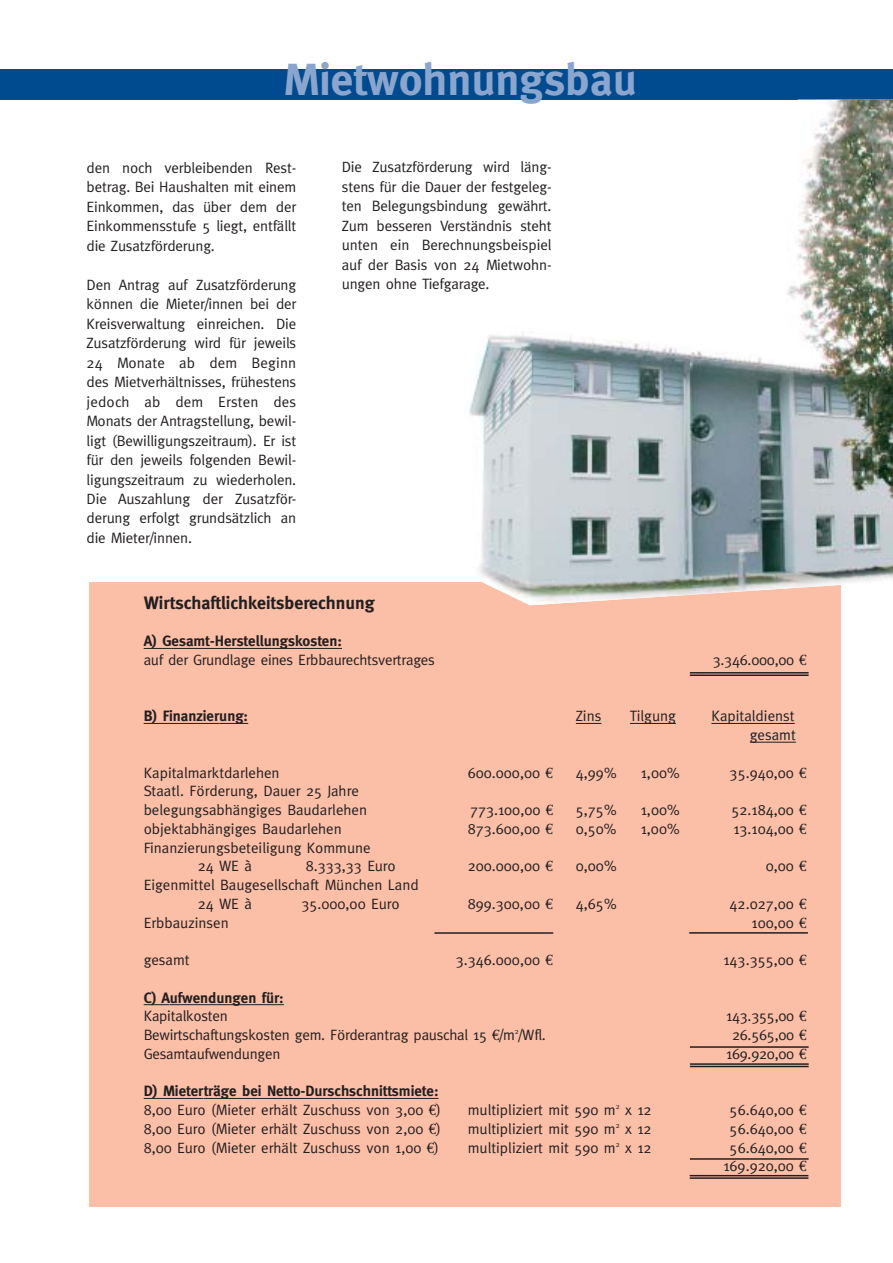
<style>
.page{position:relative;width:893px;height:1263px;background:#fff}
.page>*{position:absolute;margin:0;border:0;box-sizing:border-box;transform-origin:0 0}
.t1{font:700 45px "Meta";color:#8ba6ce}
.t2{font:700 18px "Meta";color:#231f20}
.t3{font:15px/19.5px "Meta";color:#231f20;text-align:justify}
.t4{font:700 15px/18.8px "Meta";color:#231f20}
.s1{font-family:"Euro Serif"}
.s2{font-weight:400}
.s3{font-family:"Euro Serif";font-weight:400}
</style>
<div class="page">
<div style="left:0;top:69px;width:892px;height:31px;background:#004a8f"></div>
<div style="left:90px;top:582px;width:751px;height:625px;background:#fbbea7"></div>
<hr style="left:690px;top:1046px;width:118px;height:2px;background:#231f20">
<hr style="left:690px;top:1158px;width:118px;height:2px;background:#231f20">
<hr style="left:689px;top:932px;width:118px;height:2px;background:#231f20">
<hr style="left:434px;top:932px;width:119px;height:2px;background:#231f20">
<hr style="left:690px;top:674px;width:118px;height:2px;background:#231f20">
<hr style="left:690px;top:672px;width:118px;height:2px;background:#231f20">
<hr style="left:690px;top:1066px;width:118px;height:1px;background:#231f20">
<hr style="left:690px;top:1063px;width:118px;height:2px;background:#231f20">
<hr style="left:689px;top:1177px;width:119px;height:2px;background:#231f20">
<hr style="left:689px;top:1175px;width:119px;height:1px;background:#231f20">
<svg style="left:144px;top:648px;width:27px;height:1px"></svg>
<hr style="left:171px;top:648px;width:53px;height:1px;background:#231f20">
<hr style="left:224px;top:648px;width:118px;height:1px;background:#231f20">
<svg style="left:144px;top:723px;width:25px;height:1px"></svg>
<hr style="left:169px;top:723px;width:50px;height:1px;background:#231f20">
<svg style="left:219px;top:723px;width:29px;height:1px"></svg>
<svg style="left:576px;top:723px;width:25px;height:1px"></svg>
<hr style="left:636px;top:723px;width:40px;height:1px;background:#231f20">
<hr style="left:711px;top:723px;width:83px;height:1px;background:#231f20">
<hr style="left:749px;top:742px;width:46px;height:1px;background:#231f20">
<svg style="left:144px;top:1004px;width:49px;height:1px"></svg>
<hr style="left:193px;top:1004px;width:91px;height:1px;background:#231f20">
<hr style="left:144px;top:1098px;width:31px;height:1px;background:#231f20">
<svg style="left:175px;top:1098px;width:28px;height:1px"></svg>
<hr style="left:204px;top:1098px;width:72px;height:1px;background:#231f20">
<hr style="left:276px;top:1098px;width:38px;height:1px;background:#231f20">
<hr style="left:314px;top:1098px;width:124px;height:1px;background:#231f20">
<img style="left:469px;top:100px;width:423px;height:505px">
<h1 class="t1" style="left:284px;top:62px;width:354px">Mietwohnungsbau</h1>
<p class="t3" style="left:87px;top:159px;width:211px">den noch verbleibenden Rest&shy;betrag. Bei Haushalten mit einem Einkommen, das über dem der Einkommensstufe 5 liegt, entfällt die Zusatzförderung.</p>
<p class="t3" style="left:87px;top:276px;width:211px">Den Antrag auf Zusatzförderung können die Mieter/innen bei der Kreisverwaltung einreichen. Die Zusatzförderung wird für jeweils 24 Monate ab dem Beginn des Mietverhältnisses, frühestens jedoch ab dem Ersten des Monats der Antragstellung, bewil&shy;ligt (Bewilligungszeitraum). Er ist für den jeweils folgenden Bewil&shy;ligungszeitraum zu wiederholen.<br>Die Auszahlung der Zusatzför&shy;derung erfolgt grundsätzlich an die Mieter/innen.</p>
<p class="t3" style="left:342px;top:159px;width:211px">Die Zusatzförderung wird läng&shy;stens für die Dauer der festgeleg&shy;ten Belegungsbindung gewährt.<br>Zum besseren Verständnis steht unten ein Berechnungsbeispiel auf der Basis von 24 Mietwohn&shy;ungen ohne Tiefgarage.</p>
<p class="t2" style="left:144px;top:596px;width:232px">Wirtschaftlichkeitsberechnung</p>
<p class="t4" style="left:144px;top:633px;width:200px">A) Gesamt-Herstellungskosten:</p>
<p class="t3" style="left:144px;top:652px;width:293px">auf der Grundlage eines Erbbaurechtsvertrages</p>
<p class="t3" style="left:712px;top:652px;width:96px">3.346.000,00 <span class="s1">€</span></p>
<p class="t4" style="left:144px;top:708px;width:106px">B) Finanzierung:</p>
<p class="t3" style="left:576px;top:708px;width:27px">Zins</p>
<p class="t3" style="left:630px;top:708px;width:47px">Tilgung</p>
<p class="t3" style="left:711px;top:708px;width:86px;line-height:18.8px;text-align:right">Kapitaldienst gesamt</p>
<p class="t3" style="left:144px;top:764px;width:137px">Kapitalmarktdarlehen</p>
<p class="t3" style="left:468px;top:764px;width:87px">600.000,00 <span class="s1">€</span></p>
<p class="t3" style="left:576px;top:764px;width:42px">4,99%</p>
<p class="t3" style="left:641px;top:764px;width:40px">1,00%</p>
<p class="t3" style="left:729px;top:764px;width:79px">35.940,00 <span class="s1">€</span></p>
<p class="t3" style="left:144px;top:783px;width:225px;line-height:18.8px">Staatl. Förderung, Dauer 25 Jahre belegungsabhängiges Baudarlehen</p>
<p class="t3" style="left:470px;top:802px;width:85px">773.100,00 <span class="s1">€</span></p>
<p class="t3" style="left:576px;top:802px;width:42px">5,75%</p>
<p class="t3" style="left:641px;top:802px;width:40px">1,00%</p>
<p class="t3" style="left:731px;top:802px;width:77px">52.184,00 <span class="s1">€</span></p>
<p class="t3" style="left:144px;top:820px;width:200px">objektabhängiges Baudarlehen</p>
<p class="t3" style="left:468px;top:820px;width:87px">873.600,00 <span class="s1">€</span></p>
<p class="t3" style="left:576px;top:820px;width:42px">0,50%</p>
<p class="t3" style="left:641px;top:820px;width:40px">1,00%</p>
<p class="t3" style="left:733px;top:820px;width:75px">13.104,00 <span class="s1">€</span></p>
<p class="t3" style="left:198px;top:840px;width:174px;line-height:18.8px;text-indent:-54px">Finanzierungsbeteiligung Kommune<br>24 WE à</p>
<p class="t3" style="left:306px;top:858px;width:92px">8.333,33 Euro</p>
<p class="t3" style="left:468px;top:858px;width:87px">200.000,00 <span class="s1">€</span></p>
<p class="t3" style="left:576px;top:858px;width:42px">0,00%</p>
<p class="t3" style="left:765px;top:858px;width:43px">0,00 <span class="s1">€</span></p>
<p class="t3" style="left:198px;top:877px;width:222px;line-height:18.8px;text-indent:-54px">Eigenmittel Baugesellschaft München Land<br>24 WE à</p>
<p class="t3" style="left:301px;top:895px;width:100px">35.000,00 Euro</p>
<p class="t3" style="left:468px;top:895px;width:87px">899.300,00 <span class="s1">€</span></p>
<p class="t3" style="left:576px;top:895px;width:42px">4,65%</p>
<p class="t3" style="left:729px;top:895px;width:79px">42.027,00 <span class="s1">€</span></p>
<p class="t3" style="left:144px;top:914px;width:87px">Erbbauzinsen</p>
<p class="t3" style="left:751px;top:914px;width:57px">100,00 <span class="s1">€</span></p>
<p class="t3" style="left:144px;top:952px;width:48px">gesamt</p>
<p class="t3" style="left:456px;top:952px;width:99px">3.346.000,00 <span class="s1">€</span></p>
<p class="t3" style="left:723px;top:952px;width:85px">143.355,00 <span class="s1">€</span></p>
<p class="t4" style="left:144px;top:990px;width:142px">C) Aufwendungen für:</p>
<p class="t3" style="left:144px;top:1008px;width:86px">Kapitalkosten</p>
<p class="t3" style="left:726px;top:1008px;width:82px">143.355,00 <span class="s1">€</span></p>
<p class="t3" style="left:144px;top:1027px;width:404px">Bewirtschaftungskosten gem. Förderantrag pauschal 15 <span class="s1">€</span>/m<sup>2</sup>/Wfl.</p>
<p class="t3" style="left:732px;top:1027px;width:76px">26.565,00 <span class="s1">€</span></p>
<p class="t3" style="left:144px;top:1045px;width:138px">Gesamtaufwendungen</p>
<p class="t3" style="left:726px;top:1045px;width:82px">169.920,00 <span class="s1">€</span></p>
<p class="t4" style="left:144px;top:1083px;width:299px">D) Mieterträge bei Netto-Durschschnittsmiete:<br><span class="s2">8,00 Euro (Mieter erhält Zuschuss von 3,00</span> <span class="s3">€</span><span class="s2">)</span></p>
<p class="t3" style="left:468px;top:1102px;width:185px">multipliziert mit 590 m<sup>2</sup> x 12</p>
<p class="t3" style="left:729px;top:1102px;width:79px">56.640,00 <span class="s1">€</span></p>
<p class="t3" style="left:144px;top:1120px;width:299px">8,00 Euro (Mieter erhält Zuschuss von 2,00 <span class="s1">€</span>)</p>
<p class="t3" style="left:468px;top:1120px;width:185px">multipliziert mit 590 m<sup>2</sup> x 12</p>
<p class="t3" style="left:729px;top:1120px;width:79px">56.640,00 <span class="s1">€</span></p>
<p class="t3" style="left:144px;top:1139px;width:297px">8,00 Euro (Mieter erhält Zuschuss von 1,00 <span class="s1">€</span>)</p>
<p class="t3" style="left:468px;top:1139px;width:185px">multipliziert mit 590 m<sup>2</sup> x 12</p>
<p class="t3" style="left:723px;top:1140px;width:85px;line-height:18.8px;text-align:center">56.640,00 <span class="s1">€<br></span>169.920,00 <span class="s1">€</span></p>
</div>
